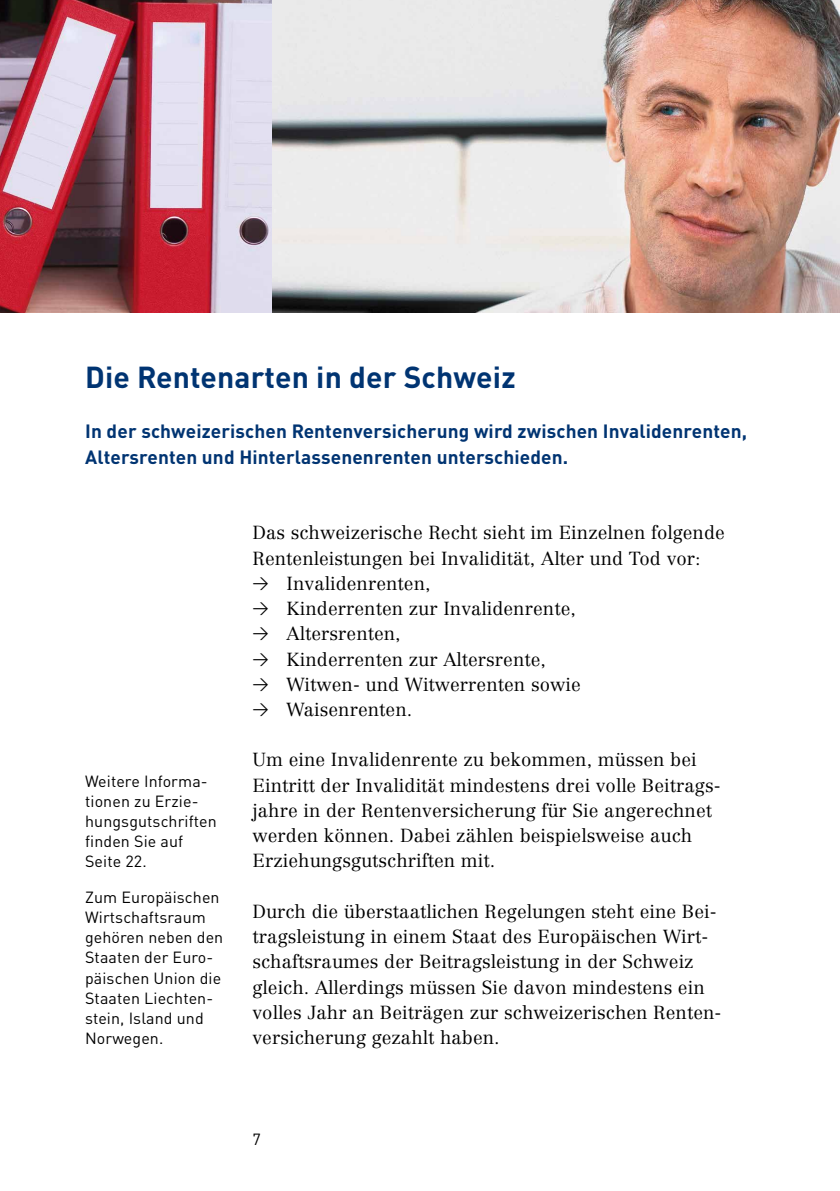
<style>
.page{position:relative;width:840px;height:1191px;background:#fff}
.page>*{position:absolute;margin:0;border:0;box-sizing:border-box;transform-origin:0 0}
.t1{font:700 30px "DIN Pro";letter-spacing:.005em;color:#003472}
.t2{font:700 19px/25.2px "DIN Pro";letter-spacing:.005em;color:#003472}
.t3{font:300 18.6px/25.2px "Centennial LT Pro";letter-spacing:.005em;color:#000}
.t4{font:16px/20.2px "DIN Pro";letter-spacing:.005em;color:#000}
.s1{font-family:"DIN Pro";font-weight:400;font-size:16px}
</style>
<div class="page">
<img style="left:0;top:0;width:839px;height:312px">
<h2 class="t1" style="left:85px;top:352px;width:432px">Die Rentenarten in der Schweiz</h2>
<p class="t2" style="left:85px;top:417px;width:663px">In der schweizerischen Rentenversicherung wird zwischen Invalidenrenten,<br>Altersrenten und Hinterlassenenrenten unterschieden.</p>
<p class="t4" style="left:85px;top:769px;width:133px">Weitere Informa&shy;tionen zu Erzie&shy;hungsgutschriften finden Sie auf<br>Seite 22.</p>
<p class="t4" style="left:85px;top:885px;width:139px">Zum Europäischen<br>Wirtschaftsraum gehören neben den<br>Staaten der Euro&shy;päischen Union die<br>Staaten Liechten&shy;stein, Island und<br>Norwegen.</p>
<p class="t3" style="left:252px;top:520px;width:473px">Das schweizerische Recht sieht im Einzelnen folgende<br>Rentenleistungen bei Invalidität, Alter und Tod vor:</p>
<p class="t3" style="left:252px;top:570px;width:179px"><span class="s1">→</span> Invalidenrenten,</p>
<p class="t3" style="left:252px;top:596px;width:325px"><span class="s1">→</span> Kinderrenten zur Invalidenrente,</p>
<p class="t3" style="left:252px;top:621px;width:150px"><span class="s1">→</span> Altersrenten,</p>
<p class="t3" style="left:252px;top:646px;width:295px"><span class="s1">→</span> Kinderrenten zur Altersrente,</p>
<p class="t3" style="left:252px;top:671px;width:329px"><span class="s1">→</span> Witwen- und Witwerrenten sowie</p>
<p class="t3" style="left:252px;top:697px;width:161px"><span class="s1">→</span> Waisenrenten.</p>
<p class="t3" style="left:252px;top:747px;width:467px">Um eine Invalidenrente zu bekommen, müssen bei Eintritt der Invalidität mindestens drei volle Beitrags&shy;jahre in der Rentenversicherung für Sie angerechnet werden können. Dabei zählen beispielsweise auch Erziehungsgutschriften mit.</p>
<p class="t3" style="left:252px;top:898px;width:468px">Durch die überstaatlichen Regelungen steht eine Bei&shy;tragsleistung in einem Staat des Europäischen Wirt&shy;schaftsraumes der Beitragsleistung in der Schweiz gleich. Allerdings müssen Sie davon mindestens ein volles Jahr an Beiträgen zur schweizerischen Renten&shy;versicherung gezahlt haben.</p>
<p class="t4" style="left:252px;top:1127px;width:10px">7</p>
</div>
